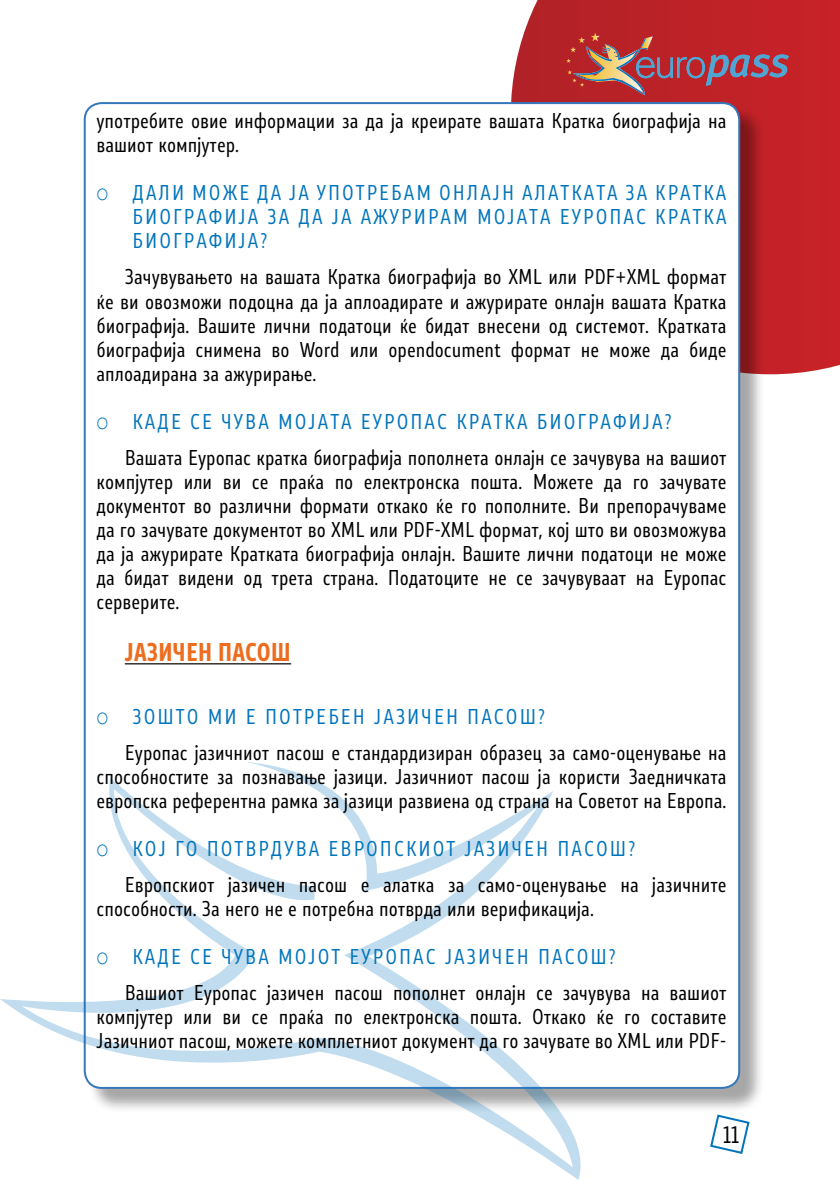
<style>
.page{position:relative;width:840px;height:1191px;background:#fff}
.page>*{position:absolute;margin:0;border:0;box-sizing:border-box;transform-origin:0 0}
.t1{font:700 24px "Stobi Sans Cn";color:#ed6d20}
.t2{font:22px "Stobi Sans Cn";color:#000}
.t3{font:20px/24px "Stobi Sans Cn";color:#000}
.t4{font:20px/24px "Stobi Sans Cn";letter-spacing:.1em;color:#0074bc;text-align:justify}
.s1{font-family:"Courier New"}
.s2{font-family:"Courier New";color:#0074bc}
.s3{color:#0074bc}
</style>
<div class="page">
<svg style="left:511px;top:0;width:328px;height:374px;background:#c2282e"></svg>
<div style="left:87px;top:105px;width:677px;height:1008px;background:#000;opacity:.35"></div>
<div style="left:85px;top:103px;width:653px;height:985px;background:#fff;border-radius:17px"></div>
<svg style="left:566px;top:33px;width:222px;height:62px;background:#ae4046"></svg>
<svg style="left:704px;top:1109px;width:50px;height:45px"></svg>
<svg style="left:0;top:761px;width:582px;height:419px"></svg>
<hr style="left:125px;top:663px;width:166px;height:1px;background:#000">
<p class="t3" style="left:96px;top:108px;width:631px">употребите овие информации за да ја креирате вашата Кратка биографија на вашиот компјутер.</p>
<p class="t4" style="left:132px;top:180px;width:595px;text-indent:-36px"><span class="s1">o</span> ДАЛИ МОЖЕ ДА ЈА УПОТРЕБАМ ОНЛАЈН АЛАТКАТА ЗА КРАТКА БИОГРАФИЈА ЗА ДА ЈА АЖУРИРАМ МОЈАТА ЕУРОПАС КРАТКА БИОГРАФИЈА?</p>
<p class="t3" style="left:96px;top:264px;width:631px;text-align:justify;text-indent:28px">Зачувувањето на вашата Кратка биографија во XML или PDF+XML формат ќе ви овозможи подоцна да ја аплоадирате и ажурирате онлајн вашата Кратка биографија. Вашите лични податоци ќе бидат внесени од системот. Кратката биографија снимена во Word или opendocument формат не може да биде аплоадирана за ажурирање.</p>
<p class="t3" style="left:125px;top:402px;width:603px;line-height:36px;text-indent:-28px"><span class="s2">o</span> <span class="s3">КАДЕ СЕ ЧУВА МОЈАТА ЕУРОПАС КРАТКА БИОГРАФИЈА?<br></span>Вашата Еуропас кратка биографија пополнета онлајн се зачувува на вашиот</p>
<p class="t3" style="left:96px;top:468px;width:631px;text-align:justify">компјутер или ви се праќа по електронска пошта. Можете да го зачувате документот во различни формати откако ќе го пополните. Ви препорачуваме да го зачувате документот во XML или PDF-XML формат, кој што ви овозможува да ја ажурирате Кратката биографија онлајн. Вашите лични податоци не може да бидат видени од трета страна. Податоците не се зачувуваат на Еуропас серверите.</p>
<p class="t1" style="left:125px;top:636px;width:62px">Јазичен</p>
<p class="t1" style="left:218px;top:636px;width:14px">пасо</p>
<p class="t1" style="left:271px;top:636px;width:22px">ш</p>
<p class="t3" style="left:125px;top:698px;width:603px;line-height:36px;text-indent:-28px"><span class="s2">o</span> <span class="s3">ЗОШТО МИ Е ПОТРЕБЕН ЈАЗИЧЕН ПАСОШ?<br></span>Еуропас јазичниот пасош е стандардизиран образец за само-оценување на</p>
<p class="t3" style="left:96px;top:764px;width:631px">способностите за познавање јазици. Јазичниот пасош ја користи Заедничката европска референтна рамка за јазици развиена од страна на Советот на Европа.</p>
<p class="t3" style="left:125px;top:830px;width:602px;line-height:36px;text-indent:-28px"><span class="s2">o</span> <span class="s3">КОЈ ГО ПОТВРДУВА ЕВРОПСКИОТ ЈАЗИЧЕН ПАСОШ?<br></span>Европскиот јазичен пасош е алатка за само-оценување на јазичните</p>
<p class="t3" style="left:96px;top:896px;width:498px">способности. За него не е потребна потврда или верификација.</p>
<p class="t3" style="left:125px;top:938px;width:602px;line-height:36px;text-indent:-28px"><span class="s2">o</span> <span class="s3">КАДЕ СЕ ЧУВА МОЈОТ ЕУРОПАС ЈАЗИЧЕН ПАСОШ?<br></span>Вашиот Еуропас јазичен пасош пополнет онлајн се зачувува на вашиот</p>
<p class="t3" style="left:96px;top:1004px;width:631px">компјутер или ви се праќа по електронска пошта. Откако ќе го составите<br>Јазичниот пасош, можете комплетниот документ да го зачувате во XML или PDF-</p>
<p class="t2" style="left:722px;top:1120px;width:17px">11</p>
</div>
